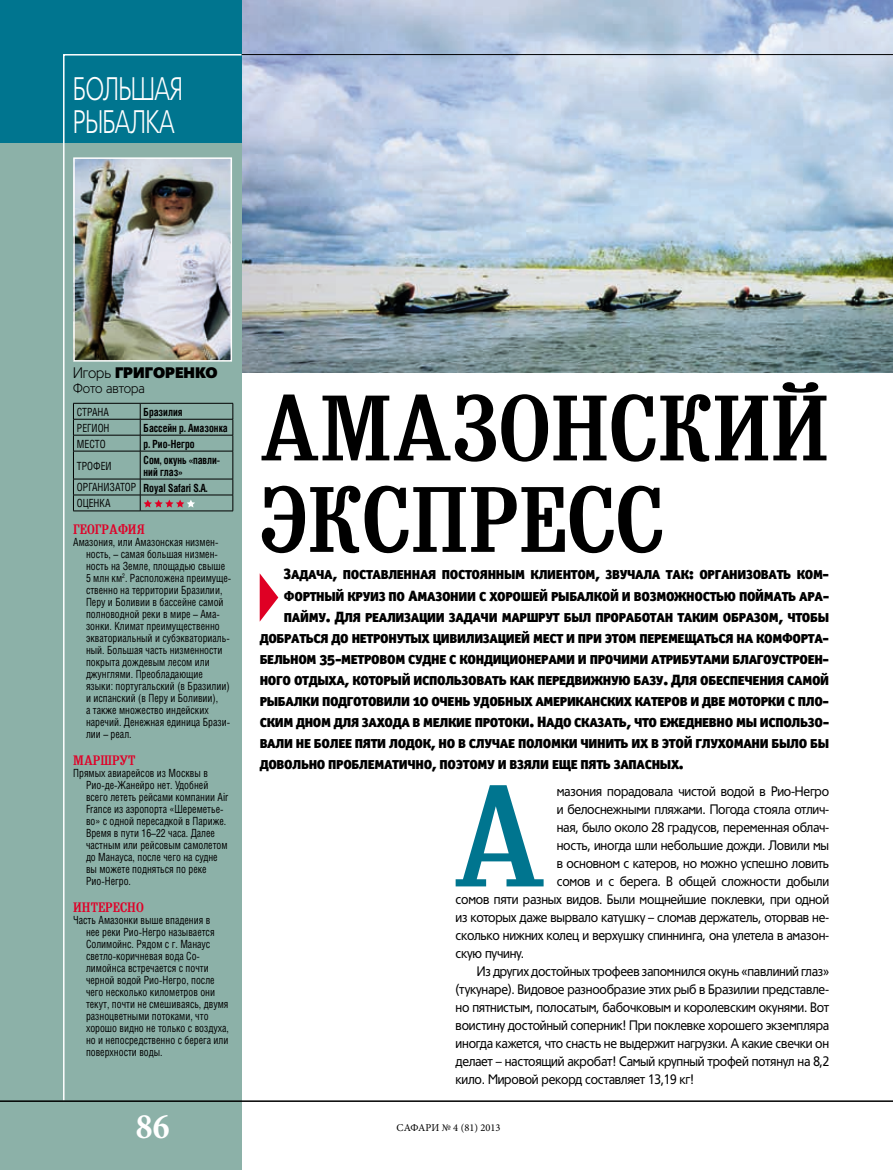
<style>
.page{position:relative;width:893px;height:1170px;background:#fff}
.page>*{position:absolute;margin:0;border:0;box-sizing:border-box;transform-origin:0 0}
.t1{font:140.55px "Bruskovaya";color:#00758f}
.t2{font:91.35px/91.3px "Bruskovaya";color:#000}
.t3{font:700 condensed 36px "Minion Pro";color:#fff}
.t4{font:300 31.95px/33px "Tornado Cyr";color:#fff;scale:.7 1}
.t5{font:15px "Officina Sans Black SCC";letter-spacing:-.02em;color:#000}
.t6{font:900 15px "Tornado Cyr";color:#000;scale:.9 1}
.t7{font:13.5px "Tornado Cyr";letter-spacing:-.02em;color:#000;scale:.9 1}
.t8{font:13.5px "Bruskovaya";color:#df0027}
.t9{font:300 13.5px "Tornado Cyr";color:#000;scale:.9 1}
.t10{font:11.25px/12px "Helios Cond C";color:#000;scale:.9 1}
.t11{font:700 11.25px/12px "Helios Cond C";color:#000;scale:.9 1}
.t12{font:10.5px "Minion Pro";color:#000}
.s1{font-weight:300}
.s2{font-weight:700}
</style>
<div class="page">
<img style="left:241px;top:0;width:652px;height:373px">
<div style="left:0;top:0;width:241px;height:1169px;background:#8cb1a8"></div>
<div style="left:0;top:0;width:241px;height:142px;background:#00758f"></div>
<hr style="left:241px;top:54px;width:652px;height:1px;background:#000">
<hr style="left:0;top:1100px;width:893px;height:1px;background:#000">
<svg style="left:62px;top:53px;width:181px;height:1048px"></svg>
<hr style="left:73px;top:403px;width:67px;height:1px;background:#000">
<hr style="left:140px;top:403px;width:93px;height:1px;background:#000">
<hr style="left:73px;top:419px;width:67px;height:1px;background:#000">
<hr style="left:140px;top:419px;width:93px;height:1px;background:#000">
<hr style="left:73px;top:435px;width:67px;height:1px;background:#000">
<hr style="left:140px;top:435px;width:93px;height:1px;background:#000">
<hr style="left:73px;top:451px;width:67px;height:1px;background:#000">
<hr style="left:140px;top:451px;width:93px;height:1px;background:#000">
<hr style="left:73px;top:479px;width:67px;height:1px;background:#000">
<hr style="left:140px;top:479px;width:93px;height:1px;background:#000">
<hr style="left:73px;top:494px;width:67px;height:1px;background:#000">
<svg style="left:73px;top:403px;width:1px;height:107px"></svg>
<hr style="left:140px;top:494px;width:93px;height:1px;background:#000">
<svg style="left:233px;top:403px;width:1px;height:107px"></svg>
<hr style="left:73px;top:510px;width:67px;height:1px;background:#000">
<hr style="left:140px;top:510px;width:93px;height:1px;background:#000">
<svg style="left:140px;top:403px;width:55px;height:107px"></svg>
<img style="left:76px;top:160px;width:153px;height:198px">
<div style="left:73px;top:157px;width:159px;height:204px;border:2px solid #fff"></div>
<svg style="left:260px;top:574px;width:18px;height:47px"></svg>
<h3 class="t4" style="left:73px;top:73px;width:158px">БОЛЬШАЯ<br>РЫБАЛКА</h3>
<h3 class="t6" style="left:73px;top:364px;width:162px"><span class="s1">Игорь</span> Григоренко</h3>
<p class="t9" style="left:73px;top:381px;width:81px">Фото автора</p>
<p class="t10" style="left:77px;top:405px;width:37px">СТРАНА</p>
<p class="t11" style="left:144px;top:405px;width:45px">Бразилия</p>
<p class="t10" style="left:77px;top:421px;width:38px">РЕГИОН</p>
<p class="t11" style="left:144px;top:421px;width:95px">Бассейн р. Амазонка</p>
<p class="t10" style="left:77px;top:437px;width:33px">МЕСТО</p>
<p class="t11" style="left:144px;top:437px;width:58px">р. Рио-Негро</p>
<p class="t10" style="left:77px;top:459px;width:40px">ТРОФЕИ</p>
<p class="t11" style="left:144px;top:453px;width:87px">Сом, окунь «павли&shy;ний глаз»</p>
<p class="t10" style="left:77px;top:479px;width:147px;line-height:15.9px">ОРГАНИЗАТОР <span class="s2">Royal Safari S.A.<br></span>ОЦЕНКА</p>
<p class="t8" style="left:73px;top:522px;width:73px">ГЕОГРАФИЯ</p>
<p class="t10" style="left:86px;top:535px;width:163px;text-indent:-13px">Амазония, или Амазонская низмен&shy;ность, – самая большая низмен&shy;ность на Земле, площадью свыше<br>5 млн км<sup>2</sup>. Расположена преимуще&shy;ственно на территории Бразилии,<br>Перу и Боливии в бассейне самой полноводной реки в мире – Ама&shy;зонки. Климат преимущественно экваториальный и субэкваториаль&shy;ный. Большая часть низменности покрыта дождевым лесом или джунглями. Преобладающие языки: португальский (в Бразилии) и испанский (в Перу и Боливии),<br>а также множество индейских наречий. Денежная единица Брази&shy;лии – реал.</p>
<p class="t8" style="left:73px;top:753px;width:64px">МАРШРУТ</p>
<p class="t10" style="left:86px;top:766px;width:160px;text-indent:-13px">Прямых авиарейсов из Москвы в<br>Рио-де-Жанейро нет. Удобней всего лететь рейсами компании Air<br>France из аэропорта «Шереметье&shy;во» с одной пересадкой в Париже.<br>Время в пути 16–22 часа. Далее частным или рейсовым самолетом до Манауса, после чего на судне вы можете подняться по реке<br>Рио-Негро.</p>
<p class="t8" style="left:73px;top:900px;width:72px">ИНТЕРЕСНО</p>
<p class="t10" style="left:86px;top:913px;width:160px;text-indent:-13px">Часть Амазонки выше впадения в<br>нее реки Рио-Негро называется<br>Солимойнс. Рядом с г. Манаус светло-коричневая вода Со&shy;лимойнса встречается с почти черной водой Рио-Негро, после чего несколько километров они текут, почти не смешиваясь, двумя разноцветными потоками, что хорошо видно не только с воздуха, но и непосредственно с берега или поверхности воды.</p>
<h2 class="t2" style="left:260px;top:385px;width:571px">АМАЗОНСКИЙ<br>ЭКСПРЕСС</h2>
<h3 class="t5" style="left:284px;top:564px;width:547px">Задача, поставленная постоянным клиентом, звучала так: организовать ком-</h3>
<h3 class="t5" style="left:284px;top:585px;width:547px">фортный круиз по Амазонии с хорошей рыбалкой и возможностью поймать ара-</h3>
<h3 class="t5" style="left:284px;top:606px;width:547px">пайму. Для реализации задачи маршрут был проработан таким образом, чтобы</h3>
<h3 class="t5" style="left:260px;top:627px;width:571px">добраться до нетронутых цивилизацией мест и при этом перемещаться на комфорта-</h3>
<h3 class="t5" style="left:260px;top:648px;width:571px">бельном 35-метровом судне с кондиционерами и прочими атрибутами благоустроен-</h3>
<h3 class="t5" style="left:260px;top:669px;width:571px">ного отдыха, который использовать как передвижную базу. Для обеспечения самой</h3>
<h3 class="t5" style="left:260px;top:690px;width:571px">рыбалки подготовили 10 очень удобных американских катеров и две моторки с пло-</h3>
<h3 class="t5" style="left:260px;top:711px;width:571px">ским дном для захода в мелкие протоки. Надо сказать, что ежедневно мы использо-</h3>
<h3 class="t5" style="left:260px;top:732px;width:571px">вали не более пяти лодок, но в случае поломки чинить их в этой глухомани было бы</h3>
<h3 class="t5" style="left:260px;top:753px;width:426px">довольно проблематично, поэтому и взяли еще пять запасных.</h3>
<h1 class="t1" style="left:453px;top:763px;width:95px">А</h1>
<p class="t7" style="left:557px;top:784px;width:304px">мазония порадовала чистой водой в Рио-Негро</p>
<p class="t7" style="left:557px;top:802px;width:304px">и белоснежными пляжами. Погода стояла отлич-</p>
<p class="t7" style="left:557px;top:820px;width:304px">ная, было около 28 градусов, переменная облач-</p>
<p class="t7" style="left:557px;top:838px;width:304px">ность, иногда шли небольшие дожди. Ловили мы</p>
<p class="t7" style="left:557px;top:856px;width:304px">в основном с катеров, но можно успешно ловить</p>
<p class="t7" style="left:557px;top:874px;width:304px">сомов и с берега. В общей сложности добыли</p>
<p class="t7" style="left:456px;top:892px;width:417px">сомов пяти разных видов. Были мощнейшие поклевки, при одной</p>
<p class="t7" style="left:456px;top:910px;width:417px">из которых даже вырвало катушку – сломав держатель, оторвав не-</p>
<p class="t7" style="left:456px;top:928px;width:417px">сколько нижних колец и верхушку спиннинга, она улетела в амазон-</p>
<p class="t7" style="left:456px;top:946px;width:78px">скую пучину.</p>
<p class="t7" style="left:477px;top:964px;width:393px">Из других достойных трофеев запомнился окунь «павлиний глаз»</p>
<p class="t7" style="left:456px;top:982px;width:417px">(тукунаре). Видовое разнообразие этих рыб в Бразилии представле-</p>
<p class="t7" style="left:456px;top:1000px;width:417px">но пятнистым, полосатым, бабочковым и королевским окунями. Вот</p>
<p class="t7" style="left:456px;top:1018px;width:417px">воистину достойный соперник! При поклевке хорошего экземпляра</p>
<p class="t7" style="left:456px;top:1036px;width:417px">иногда кажется, что снасть не выдержит нагрузки. А какие свечки он</p>
<p class="t7" style="left:456px;top:1054px;width:417px">делает – настоящий акробат! Самый крупный трофей потянул на 8,2</p>
<p class="t7" style="left:456px;top:1072px;width:267px">кило. Мировой рекорд составляет 13,19 кг!</p>
<h3 class="t3" style="left:136px;top:1101px;width:35px">86</h3>
<p class="t12" style="left:397px;top:1120px;width:105px">САФАРИ № 4 (81) 2013</p>
</div>
